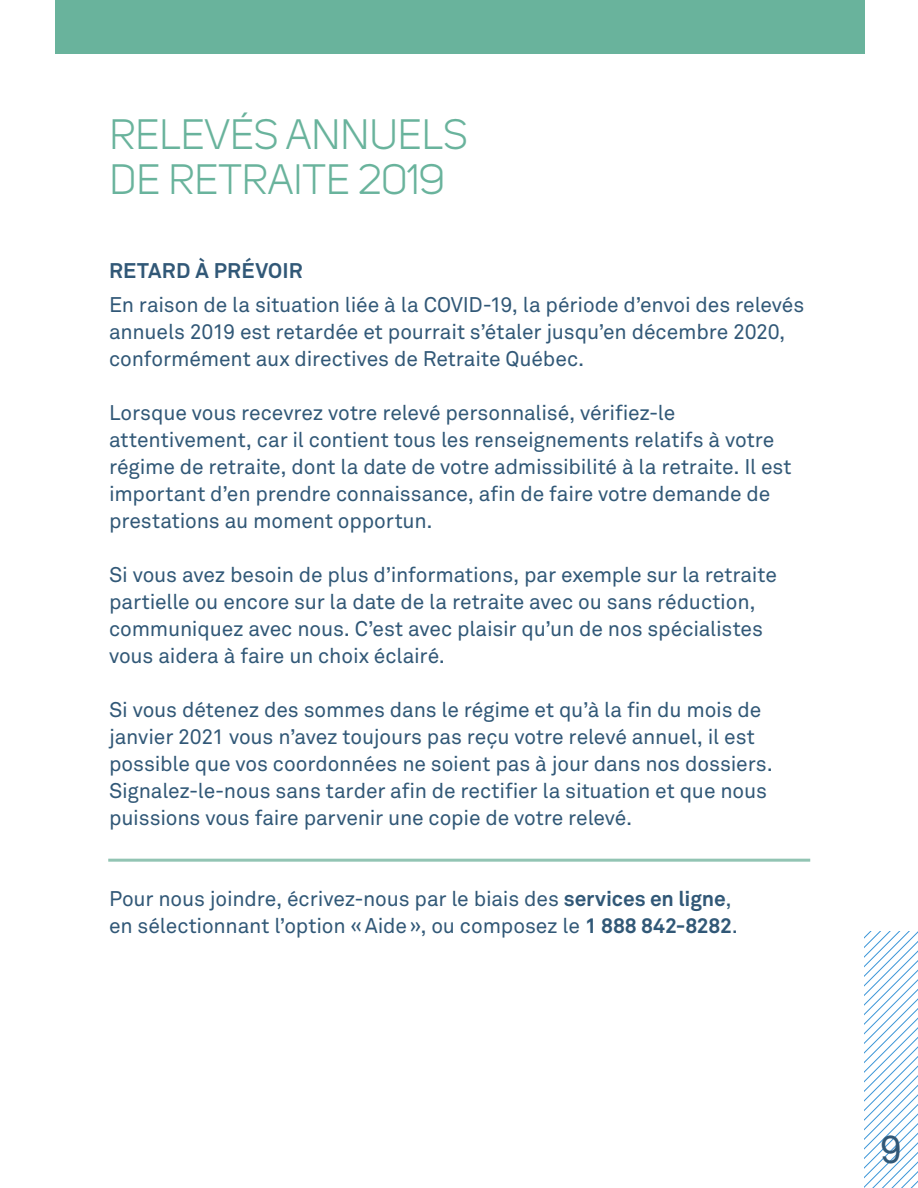
<style>
.page{position:relative;width:918px;height:1188px;background:#fff}
.page>*{position:absolute;margin:0;border:0;box-sizing:border-box;transform-origin:0 0}
.Titre_-_P_Blue{font:42px/45px "Uni Sans";color:#69b39c}
.t1{font:39px "Akkurat Pro";color:#315877}
.Texte_courant_-_PMS{font:21px/27px "Akkurat Pro";letter-spacing:-.01em;color:#315877}
.Sous-titre_-_PMS_308{font:700 21px "Akkurat Pro";letter-spacing:.01em;color:#315877}
.s1{font-weight:700}
</style>
<div class="page">
<svg style="left:864px;top:932px;width:54px;height:256px"></svg>
<div style="left:55px;top:0;width:810px;height:54px;background:#69b39c"></div>
<hr style="left:108px;top:859px;width:702px;height:3px;background:#92c4b3">
<p class="Titre_-_P_Blue" style="left:109px;top:112px;width:360px">RELEVÉS ANNUELS<br>DE RETRAITE 2019</p>
<p class="Sous-titre_-_PMS_308" style="left:109px;top:257px;width:195px">RETARD À PRÉVOIR</p>
<p class="Texte_courant_-_PMS" style="left:109px;top:291px;width:697px">En raison de la situation liée à la COVID-19, la période d’envoi des relevés annuels 2019 est retardée et pourrait s’étaler jusqu’en décembre 2020, conformément aux directives de Retraite Québec.</p>
<p class="Texte_courant_-_PMS" style="left:109px;top:399px;width:684px">Lorsque vous recevrez votre relevé personnalisé, vérifiez-le attentivement, car il contient tous les renseignements relatifs à votre régime de retraite, dont la date de votre admissibilité à la retraite. Il est important d’en prendre connaissance, afin de faire votre demande de prestations au moment opportun.</p>
<p class="Texte_courant_-_PMS" style="left:109px;top:561px;width:670px">Si vous avez besoin de plus d’informations, par exemple sur la retraite partielle ou encore sur la date de la retraite avec ou sans réduction, communiquez avec nous. C’est avec plaisir qu’un de nos spécialistes vous aidera à faire un choix éclairé.</p>
<p class="Texte_courant_-_PMS" style="left:109px;top:696px;width:665px">Si vous détenez des sommes dans le régime et qu’à la fin du mois de janvier 2021 vous n’avez toujours pas reçu votre relevé annuel, il est possible que vos coordonnées ne soient pas à jour dans nos dossiers.<br>Signalez-le-nous sans tarder afin de rectifier la situation et que nous puissions vous faire parvenir une copie de votre relevé.</p>
<p class="Texte_courant_-_PMS" style="left:109px;top:885px;width:631px">Pour nous joindre, écrivez-nous par le biais des <span class="s1">services en ligne</span>, en sélectionnant l’option «Aide», ou composez le <span class="s1">1 888 842-8282</span>.</p>
<h2 class="t1" style="left:880px;top:1126px;width:24px">9</h2>
</div>
